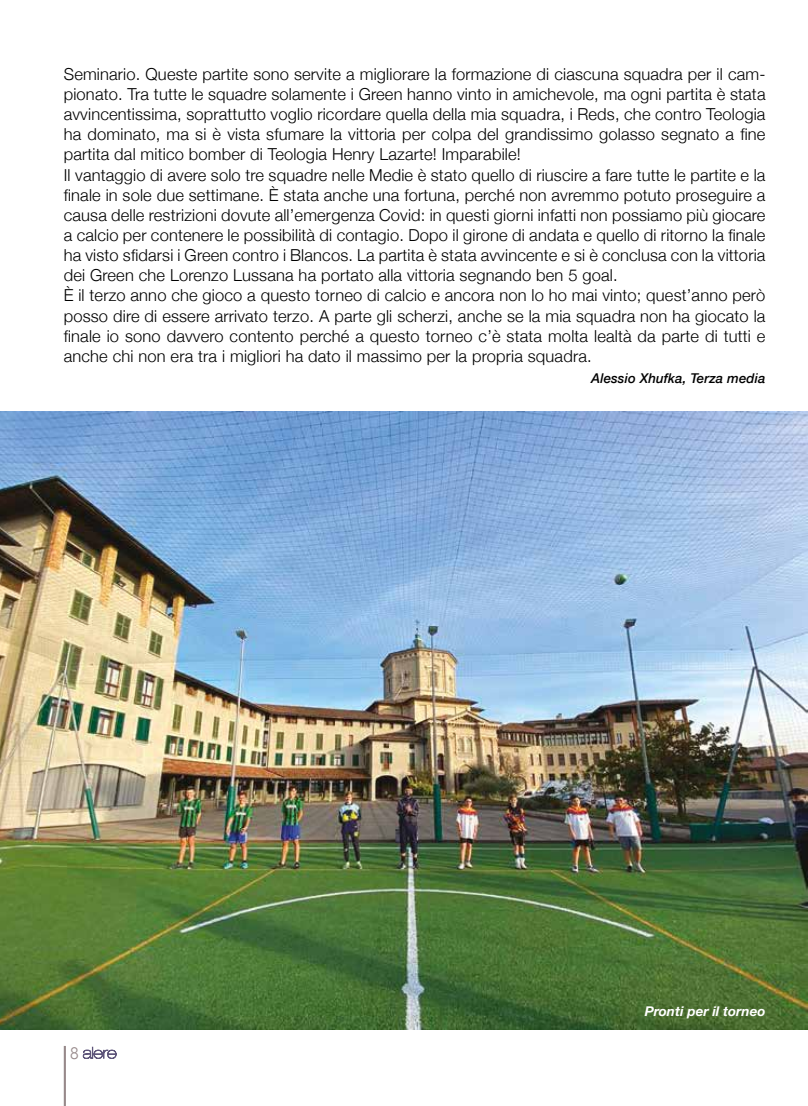
<style>
.page{position:relative;width:808px;height:1106px;background:#fff}
.page>*{position:absolute;margin:0;border:0;box-sizing:border-box;transform-origin:0 0}
.t1{font:300 16.5px/20.1px "Helvetica Neue";letter-spacing:.01em;color:#000}
.t2{font:300 16.5px "Avenir";color:#97898a}
.t3{font:italic 500 13.5px "Helvetica Neue";letter-spacing:.01em;color:#000}
.t4{font:italic 700 13.5px "Helvetica Neue LT Std";color:#fff}
</style>
<div class="page">
<img style="left:0;top:411px;width:808px;height:618px">
<hr style="left:64px;top:1045px;width:2px;height:61px;background:#97898a">
<svg style="left:83px;top:1046px;width:34px;height:12px"></svg>
<p class="t1" style="left:64px;top:63px;width:703px">Seminario. Queste partite sono servite a migliorare la formazione di ciascuna squadra per il cam&shy;pionato. Tra tutte le squadre solamente i Green hanno vinto in amichevole, ma ogni partita è stata avvincentissima, soprattutto voglio ricordare quella della mia squadra, i Reds, che contro Teologia ha dominato, ma si è vista sfumare la vittoria per colpa del grandissimo golasso segnato a fine partita dal mitico bomber di Teologia Henry Lazarte! Imparabile!<br>Il vantaggio di avere solo tre squadre nelle Medie è stato quello di riuscire a fare tutte le partite e la finale in sole due settimane. È stata anche una fortuna, perché non avremmo potuto proseguire a causa delle restrizioni dovute all’emergenza Covid: in questi giorni infatti non possiamo più giocare a calcio per contenere le possibilità di contagio. Dopo il girone di andata e quello di ritorno la finale ha visto sfidarsi i Green contro i Blancos. La partita è stata avvincente e si è conclusa con la vittoria dei Green che Lorenzo Lussana ha portato alla vittoria segnando ben 5 goal.<br>È il terzo anno che gioco a questo torneo di calcio e ancora non lo ho mai vinto; quest’anno però posso dire di essere arrivato terzo. A parte gli scherzi, anche se la mia squadra non ha giocato la finale io sono davvero contento perché a questo torneo c’è stata molta lealtà da parte di tutti e anche chi non era tra i migliori ha dato il massimo per la propria squadra.</p>
<p class="t3" style="left:591px;top:366px;width:176px">Alessio Xhufka, Terza media</p>
<p class="t2" style="left:70px;top:1043px;width:10px">8</p>
<p class="t4" style="left:645px;top:1002px;width:122px">Pronti per il torneo</p>
</div>
